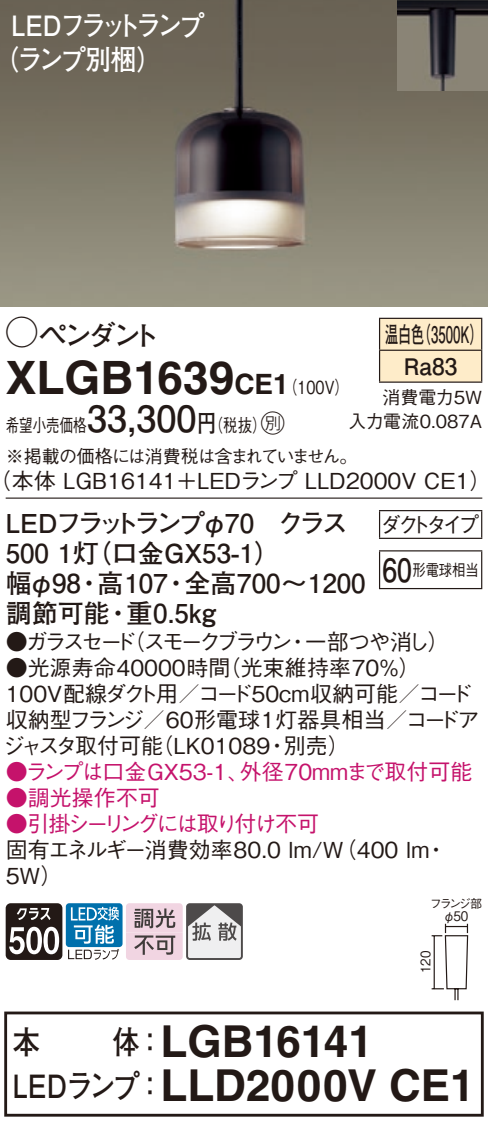
<style>
.page{position:relative;width:488px;height:1128px;background:#fff}
.page>*{position:absolute;margin:0;border:0;box-sizing:border-box;transform-origin:0 0}
.t1{font:700 46px "Helvetica LT Std";color:#231916}
.t2{font:700 44px "Helvetica LT Std";color:#231916}
.t3{font:700 36px "Futo Go B101 Pro";color:#231916}
.t4{font:700 32px "Futo Go B101 Pro";letter-spacing:-.02em;color:#231916;scale:.85 1}
.t5{font:700 32px "Futo Go B101 Pro";letter-spacing:-.02em;color:#231916;scale:.83 1}
.t6{font:700 28px/34px "Futo Go B101 Pro";letter-spacing:-.12em;color:#fff;scale:.9 1}
.t7{font:700 28px "Futo Go B101 Pro";letter-spacing:-.13em;color:#231916}
.t8{font:700 28px "Helvetica LT Std";color:#231916}
.t9{font:700 26px "Futo Go B101 Pro";color:#231916}
.t10{font:700 26px "Futo Go B101 Pro";letter-spacing:-.145em;color:#231916}
.t11{font:24px "Ford Classification 1";color:#231916}
.t12{font:700 22.8px/32px "Futo Go B101 Pro";color:#231916;scale:.58 1}
.t13{font:500 22px/26px "Gothic BBB Pro";color:#231916}
.t14{font:500 22px "Gothic BBB Pro";color:#c5126b}
.t15{font:500 22px "Gothic BBB Pro";letter-spacing:-.125em;color:#c5126b}
.t16{font:500 22px "Gothic BBB Pro";letter-spacing:-.19em;color:#231916}
.t17{font:500 22px "Gothic BBB Pro";letter-spacing:-.11em;color:#231916}
.t18{font:500 22px "Gothic BBB Pro";letter-spacing:-.03em;color:#c5126b}
.t19{font:500 22px "Gothic BBB Pro";color:#231916;scale:.94 1}
.t20{font:500 18px/31.6px "Gothic BBB Pro";letter-spacing:-.04em;color:#231916;scale:.75 1}
.t21{font:500 18px/24px "Gothic BBB Pro";color:#231916;text-align:right}
.t22{font:500 18px "Gothic BBB Pro";color:#231916;scale:.8 1}
.t23{font:500 16px "Gothic BBB Pro";color:#231916;scale:.83 1}
.t24{font:13.2px "Gothic BBB Pro Medium 90 pv RKSJ H";color:#231916;scale:.9 1}
.t25{font:12px "Gothic BBB Pro Medium 90 pv RKSJ H";letter-spacing:-.185em;color:#231916}
.s1{font-family:"Ford Classification 1";font-weight:400;font-size:32px}
.s2{font-family:"Helvetica LT Std";font-weight:700;font-size:28px}
.s3{font-family:"Gothic BBB Pro";font-weight:500;font-size:18px}
.s4{font-family:"Futo Go B101 Pro";font-weight:700;font-size:24px}
</style>
<div class="page">
<img style="left:0;top:0;width:488px;height:306px">
<img style="left:397px;top:0;width:91px;height:91px">
<div style="left:380px;top:319px;width:101px;height:62px;background:#feecc9"></div>
<hr style="left:379px;top:317px;width:103px;height:2px;background:#231916">
<hr style="left:379px;top:319px;width:1px;height:30px;background:#231916">
<hr style="left:481px;top:319px;width:1px;height:30px;background:#231916">
<hr style="left:379px;top:349px;width:103px;height:2px;background:#231916">
<hr style="left:379px;top:351px;width:1px;height:30px;background:#231916">
<hr style="left:481px;top:351px;width:1px;height:30px;background:#231916">
<hr style="left:379px;top:381px;width:103px;height:2px;background:#231916">
<hr style="left:6px;top:497px;width:476px;height:1px;background:#231916">
<svg style="left:379px;top:511px;width:1px;height:26px"></svg>
<hr style="left:379px;top:510px;width:103px;height:1px;background:#231916">
<svg style="left:481px;top:511px;width:1px;height:26px"></svg>
<hr style="left:379px;top:537px;width:103px;height:2px;background:#231916">
<hr style="left:379px;top:551px;width:1px;height:37px;background:#231916">
<hr style="left:379px;top:550px;width:103px;height:1px;background:#231916">
<hr style="left:481px;top:551px;width:1px;height:37px;background:#231916">
<hr style="left:379px;top:587px;width:103px;height:2px;background:#231916">
<svg style="left:431px;top:923px;width:37px;height:78px"></svg>
<svg style="left:6px;top:903px;width:56px;height:56px"></svg>
<div style="left:66px;top:902px;width:56px;height:44px;background:linear-gradient(to right,#0070ac,#0070ac);border-radius:3px"></div>
<svg style="left:68px;top:906px;width:51px;height:53px"></svg>
<svg style="left:126px;top:903px;width:114px;height:56px"></svg>
<div style="left:186px;top:902px;width:57px;height:57px;border:2px solid #4d4a4a;border-radius:3px"></div>
<div style="left:4px;top:1011px;width:479px;height:105px;border:3px solid #231916"></div>
<p class="t6" style="left:-7px;top:5px;width:236px;text-indent:18px">LEDフラットランプ（ランプ別梱(</p>
<p class="t7" style="left:6px;top:312px;width:156px"><span class="s1">A</span>ペンダント</p>
<p class="t12" style="left:417px;top:315px;width:115px">（3500 (K</p>
<p class="t12" style="left:403px;top:315px;width:94px;text-indent:-19px">温白色<br>Ra83</p>
<p class="t21" style="left:348px;top:383px;width:135px">消費電力5W<br>入力電流0.087A</p>
<h1 class="t1" style="left:6px;top:349px;width:230px">XLGB1639</h1>
<p class="t8" style="left:234px;top:367px;width:40px">CE</p>
<p class="t22" style="left:273px;top:372px;width:96px">（<span class="s2">1</span> 100 (V</p>
<h3 class="t3" style="left:87px;top:389px;width:111px">33,300</h3>
<p class="t11" style="left:252px;top:410px;width:34px">C<span class="s3">）</span></p>
<p class="t22" style="left:197px;top:410px;width:70px">（<span class="s4">円</span>税抜</p>
<p class="t20" style="left:6px;top:406px;width:470px">希望小売価格<br>※掲載の価格には消費税は含まれていません。</p>
<p class="t13" style="left:-10px;top:465px;width:503px">（本体 LGB16141＋LEDランプ LLD2000V CE1(</p>
<p class="t10" style="left:6px;top:502px;width:343px">LEDフラットランプφ70　クラス</p>
<p class="t9" style="left:6px;top:532px;width:276px">500 （灯1 口金GX53-1(</p>
<p class="t9" style="left:184px;top:562px;width:183px">全高700〜1200</p>
<p class="t9" style="left:6px;top:562px;width:77px">幅φ98</p>
<p class="t9" style="left:97px;top:562px;width:72px">高107</p>
<p class="t9" style="left:76px;top:562px;width:27px">・</p>
<p class="t9" style="left:163px;top:562px;width:27px">・</p>
<p class="t9" style="left:126px;top:592px;width:91px">重0.5kg</p>
<p class="t9" style="left:6px;top:592px;width:105px">調節可能</p>
<p class="t9" style="left:105px;top:592px;width:28px">・</p>
<p class="t19" style="left:380px;top:506px;width:106px">ダクトタイプ</p>
<p class="t23" style="left:412px;top:556px;width:81px">形電球相当</p>
<h3 class="t5" style="left:382px;top:544px;width:37px">60</h3>
<p class="t16" style="left:123px;top:623px;width:171px">（スモークブラウン</p>
<p class="t13" style="left:305px;top:625px;width:146px">一部つや消し(</p>
<p class="t13" style="left:6px;top:625px;width:132px">●ガラスセード</p>
<p class="t13" style="left:287px;top:625px;width:23px">・</p>
<p class="t13" style="left:219px;top:651px;width:203px">（光束維持率70％(</p>
<p class="t13" style="left:6px;top:651px;width:226px">●光源寿命40000時間</p>
<p class="t13" style="left:6px;top:677px;width:468px">100V配線ダクト用／コード50cm収納可能／コード</p>
<p class="t13" style="left:6px;top:703px;width:475px">収納型フランジ／60形電球1灯器具相当／コードア</p>
<p class="t13" style="left:284px;top:729px;width:67px">別売(</p>
<p class="t13" style="left:151px;top:729px;width:120px">（LK01089</p>
<p class="t17" style="left:3px;top:727px;width:162px">ジャスタ取付可能</p>
<p class="t13" style="left:266px;top:729px;width:23px">・</p>
<p class="t14" style="left:6px;top:753px;width:245px">●ランプは口金GX53-1、</p>
<p class="t18" style="left:6px;top:779px;width:156px">●調光操作不可</p>
<p class="t15" style="left:6px;top:805px;width:315px">●引掛シーリングには取り付け不可</p>
<p class="t14" style="left:240px;top:753px;width:234px">外径70mmまで取付可能</p>
<p class="t13" style="left:6px;top:833px;width:425px">固有エネルギー消費効率80.0 lm （W/ 400 lm<br>5W(</p>
<p class="t13" style="left:425px;top:833px;width:23px">・</p>
<p class="t25" style="left:430px;top:893px;width:54px">フランジ部</p>
<p class="t24" style="left:414px;top:973px;width:26px;rotate:-90deg">120</p>
<p class="t24" style="left:443px;top:905px;width:29px">φ50</p>
<h3 class="t4" style="left:13px;top:1016px;width:34px">本</h3>
<h3 class="t4" style="left:113px;top:1016px;width:62px">体：</h3>
<h2 class="t2" style="left:160px;top:1013px;width:214px">LGB16141</h2>
<h3 class="t4" style="left:13px;top:1060px;width:179px">LEDランプ：</h3>
<h2 class="t2" style="left:160px;top:1057px;width:316px">LLD2000V CE1</h2>
</div>
